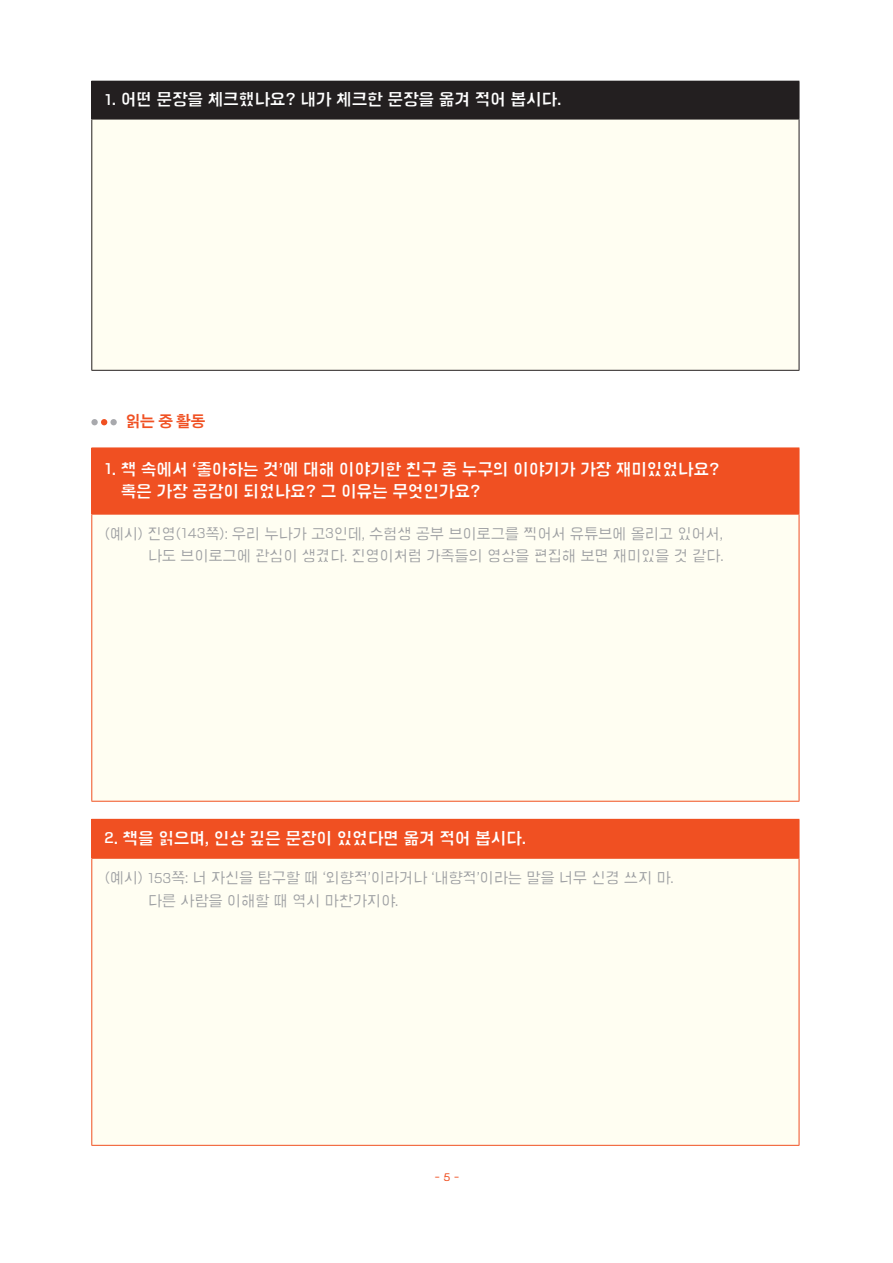
<style>
.page{position:relative;width:893px;height:1263px;background:#fff}
.page>*{position:absolute;margin:0;border:0;box-sizing:border-box;transform-origin:0 0}
.별면_질문{font:16.5px "Gongan M";letter-spacing:-.02em;color:#fff;scale:.96 1}
.t1{font:16.2px "SD Gothic c Bd";color:#f05022}
.별면_질문-2{font:15px "Gongan L";letter-spacing:-.02em;color:#9d9fa2;scale:.96 1}
.헤드-제목숫자만{font:10.5px "Gongan R";color:#f05022}
.s1{font-size:14.85px}
.s2{font-size:13.5px}
</style>
<div class="page">
<div style="left:92px;top:81px;width:707px;height:38px;background:#231f20"></div>
<div style="left:92px;top:119px;width:707px;height:251px;background:#fffef2"></div>
<hr style="left:91px;top:81px;width:708px;height:1px;background:#231f20">
<hr style="left:91px;top:82px;width:1px;height:37px;background:#231f20">
<hr style="left:799px;top:82px;width:1px;height:37px;background:#231f20">
<hr style="left:91px;top:119px;width:708px;height:1px;background:#231f20">
<hr style="left:91px;top:119px;width:1px;height:251px;background:#231f20">
<hr style="left:799px;top:119px;width:1px;height:251px;background:#231f20">
<hr style="left:91px;top:370px;width:708px;height:1px;background:#231f20">
<div style="left:92px;top:448px;width:707px;height:66px;background:#f05022"></div>
<div style="left:92px;top:514px;width:707px;height:287px;background:#fffef2"></div>
<hr style="left:91px;top:448px;width:1px;height:66px;background:#f05022">
<hr style="left:799px;top:448px;width:1px;height:66px;background:#f05022">
<hr style="left:91px;top:514px;width:708px;height:1px;background:#f05022">
<hr style="left:91px;top:514px;width:1px;height:287px;background:#f05022">
<hr style="left:799px;top:514px;width:1px;height:287px;background:#f05022">
<hr style="left:91px;top:801px;width:708px;height:1px;background:#f05022">
<div style="left:92px;top:819px;width:707px;height:39px;background:#f05022"></div>
<div style="left:92px;top:858px;width:707px;height:287px;background:#fffef2"></div>
<hr style="left:91px;top:819px;width:708px;height:1px;background:#f05022">
<hr style="left:91px;top:820px;width:1px;height:38px;background:#f05022">
<hr style="left:799px;top:820px;width:1px;height:38px;background:#f05022">
<hr style="left:91px;top:858px;width:708px;height:1px;background:#f05022">
<hr style="left:91px;top:859px;width:1px;height:286px;background:#f05022">
<hr style="left:799px;top:859px;width:1px;height:286px;background:#f05022">
<hr style="left:91px;top:1145px;width:708px;height:1px;background:#f05022">
<div style="left:91px;top:419px;width:7px;height:6px;background:#a8a9ad;border-radius:50%"></div>
<svg style="left:101px;top:419px;width:6px;height:6px"></svg>
<div style="left:110px;top:419px;width:7px;height:6px;background:#a8a9ad;border-radius:50%"></div>
<p class="별면_질문" style="left:105px;top:90px;width:477px"><span class="s1">1</span>. 어떤 문장을 체크했나요? 내가 체크한 문장을 옮겨 적어 봅시다.</p>
<p class="t1" style="left:126px;top:413px;width:81px">읽는 중 활동</p>
<p class="별면_질문" style="left:105px;top:459px;width:642px"><span class="s1">1</span>. 책 속에서 ‘좋아하는 것’에 대해 이야기한 친구 중 누구의 이야기가 가장 재미있었나요?</p>
<p class="별면_질문" style="left:121px;top:482px;width:376px">혹은 가장 공감이 되었나요? 그 이유는 무엇인가요?</p>
<p class="별면_질문-2" style="left:105px;top:525px;width:646px">(예시) 진영(<span class="s2">143</span>쪽): 우리 누나가 고<span class="s2">3</span>인데, 수험생 공부 브이로그를 찍어서 유튜브에 올리고 있어서,</p>
<p class="별면_질문-2" style="left:148px;top:547px;width:601px">나도 브이로그에 관심이 생겼다. 진영이처럼 가족들의 영상을 편집해 보면 재미있을 것 같다.</p>
<p class="별면_질문" style="left:105px;top:828px;width:441px"><span class="s1">2</span>. 책을 읽으며, 인상 깊은 문장이 있었다면 옮겨 적어 봅시다.</p>
<p class="별면_질문-2" style="left:105px;top:869px;width:594px">(예시) <span class="s2">153</span>쪽: 너 자신을 탐구할 때 ‘외향적’이라거나 ‘내향적’이라는 말을 너무 신경 쓰지 마.</p>
<p class="별면_질문-2" style="left:148px;top:891px;width:262px">다른 사람을 이해할 때 역시 마찬가지야.</p>
<p class="헤드-제목숫자만" style="left:435px;top:1171px;width:26px">- 5 -</p>
</div>
